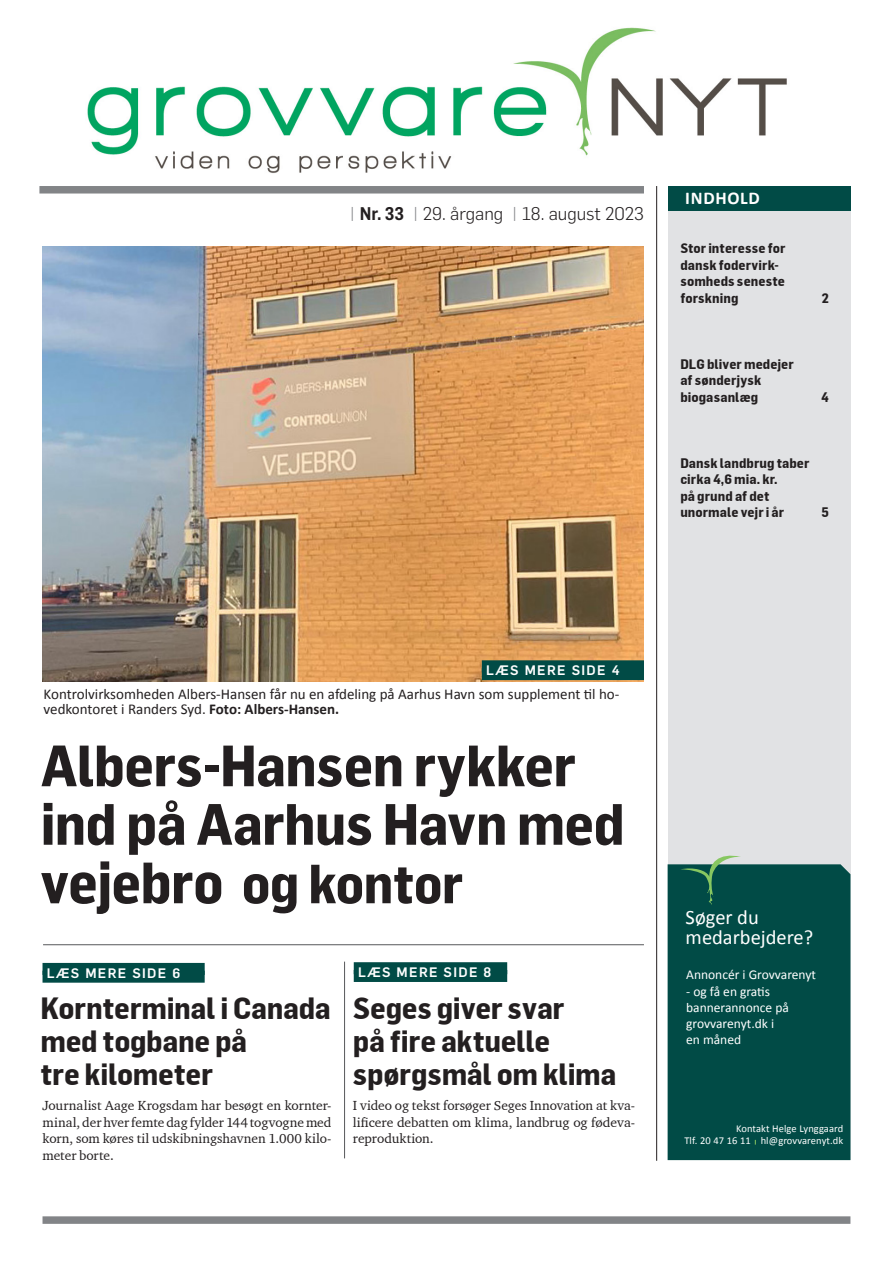
<style>
.page{position:relative;width:893px;height:1263px;background:#fff}
.page>*{position:absolute;margin:0;border:0;box-sizing:border-box;transform-origin:0 0}
.RU_Flama_Semicond{font:700 57px/58.5px "Flama Semicondensed";letter-spacing:-.015em;color:#231f20}
.RU_Flama_Semicond-2{font:700 54px "Flama Semicondensed";letter-spacing:-.02em;color:#231f20}
.RU_Flama_Semicond-3{font:700 30px/33px "Flama Semicondensed";letter-spacing:-.01em;color:#231f20}
.t1{font:20.55px "Calibri";color:#fff}
.t2{font:300 18px "Flama";color:#231f20}
.t3{font:700 18px "Calibri";letter-spacing:.04em;color:#fff}
.Billedtekst{font:15px/15px "Calibri";color:#231f20}
.t4{font:700 13.5px "Flama Semicondensed";letter-spacing:.005em;color:#231f20}
.BT{font:13.5px/16.5px "Charter ITC";color:#231f20;text-align:justify}
.BTI{font:13.5px/16.5px "Charter ITC";color:#231f20;text-align:justify}
.t5{font:13.5px "Calibri";color:#fff}
.Grøn_bjælke{font:500 13.5px "Flama";letter-spacing:.1em;color:#fff}
.t6{font:10.5px "Calibri";letter-spacing:.01em;color:#fff}
.s1{color:#828487}
.s2{font-family:"Flama Semicondensed";font-weight:600}
.s3{font-weight:700}
.s4{font-size:57px}
</style>
<div class="page">
<div style="left:39px;top:186px;width:605px;height:8px;background:#828487"></div>
<div style="left:668px;top:186px;width:182px;height:25px;background:#014b46"></div>
<img style="left:87px;top:27px;width:700px;height:146px">
<hr style="left:43px;top:944px;width:601px;height:1px;background:#57585a">
<div style="left:43px;top:963px;width:162px;height:12px;background:#014b46"></div>
<div style="left:43px;top:971px;width:162px;height:12px;background:#014b46"></div>
<hr style="left:344px;top:962px;width:1px;height:196px;background:#57585a">
<div style="left:354px;top:962px;width:153px;height:12px;background:#014b46"></div>
<div style="left:354px;top:970px;width:153px;height:12px;background:#014b46"></div>
<div style="left:43px;top:1216px;width:807px;height:8px;background:#828487"></div>
<div style="left:668px;top:211px;width:182px;height:949px;background:#e1e2e4"></div>
<hr style="left:656px;top:186px;width:1px;height:975px;background:#231f20">
<img style="left:43px;top:247px;width:601px;height:434px">
<div style="left:668px;top:864px;width:182px;height:296px;background:#014b46"></div>
<svg style="left:680px;top:855px;width:61px;height:49px"></svg>
<div style="left:482px;top:660px;width:162px;height:12px;background:#014b46"></div>
<div style="left:482px;top:668px;width:162px;height:12px;background:#014b46"></div>
<p class="t2" style="left:350px;top:201px;width:296px"><span class="s1">|</span> <span class="s2">Nr. 33</span> <span class="s1">|</span> 29. årgang <span class="s1">|</span> 18. august 2023</p>
<p class="t3" style="left:685px;top:187px;width:76px">INDHOLD</p>
<p class="t4" style="left:680px;top:240px;width:107px">Stor interesse for</p>
<p class="t4" style="left:680px;top:257px;width:100px">dansk fodervirk-</p>
<p class="t4" style="left:680px;top:273px;width:106px">somheds seneste</p>
<p class="t4" style="left:680px;top:290px;width:60px">forskning</p>
<p class="t4" style="left:822px;top:290px;width:9px">2</p>
<p class="t4" style="left:680px;top:356px;width:115px">DLG bliver medejer</p>
<p class="t4" style="left:680px;top:372px;width:82px">af sønderjysk</p>
<p class="t4" style="left:680px;top:389px;width:79px">biogasanlæg</p>
<p class="t4" style="left:821px;top:389px;width:9px">4</p>
<p class="t4" style="left:680px;top:455px;width:131px">Dansk landbrug taber</p>
<p class="t4" style="left:680px;top:471px;width:99px">cirka 4,6 mia. kr.</p>
<p class="t4" style="left:680px;top:488px;width:91px">på grund af det</p>
<p class="t4" style="left:680px;top:504px;width:105px">unormale vejr i år</p>
<p class="t4" style="left:821px;top:504px;width:9px">5</p>
<p class="Grøn_bjælke" style="left:486px;top:660px;width:135px">LÆS MERE SIDE 4</p>
<p class="Billedtekst" style="left:44px;top:685px;width:577px">Kontrolvirksomheden Albers-Hansen får nu en afdeling på Aarhus Havn som supplement til ho&shy;vedkontoret i Randers Syd. <span class="s3">Foto: Albers-Hansen.</span></p>
<p class="RU_Flama_Semicond" style="left:41px;top:736px;width:586px">Albers-Hansen rykker ind på Aarhus Havn med</p>
<p class="RU_Flama_Semicond-2" style="left:41px;top:852px;width:424px"><span class="s4">vejebro</span> og kontor</p>
<p class="Grøn_bjælke" style="left:47px;top:963px;width:135px">LÆS MERE SIDE 6</p>
<p class="RU_Flama_Semicond-3" style="left:41px;top:991px;width:292px">Kornterminal i Canada med togbane på</p>
<p class="RU_Flama_Semicond-3" style="left:41px;top:1057px;width:174px">tre kilometer</p>
<p class="BT" style="left:43px;top:1097px;width:291px">Journalist Aage Krogsdam har besøgt en kornter&shy;minal, der hver femte dag fylder 144 togvogne med korn, som køres til udskibningshavnen 1.000 kilo&shy;meter borte.</p>
<p class="Grøn_bjælke" style="left:358px;top:962px;width:135px">LÆS MERE SIDE 8</p>
<p class="RU_Flama_Semicond-3" style="left:353px;top:991px;width:265px">Seges giver svar<br>på fire aktuelle spørgsmål om klima</p>
<p class="BTI" style="left:353px;top:1097px;width:284px">I video og tekst forsøger Seges Innovation at kva&shy;lificere debatten om klima, landbrug og fødeva&shy;reproduktion.</p>
<p class="t1" style="left:686px;top:904px;width:75px">Søger du</p>
<p class="t1" style="left:686px;top:924px;width:129px">medarbejdere?</p>
<p class="t5" style="left:686px;top:966px;width:131px">Annoncér i Grovvarenyt</p>
<p class="t5" style="left:686px;top:983px;width:85px">- og få en gratis</p>
<p class="t5" style="left:686px;top:999px;width:104px">bannerannonce på</p>
<p class="t5" style="left:686px;top:1015px;width:90px">grovvarenyt.dk i</p>
<p class="t5" style="left:686px;top:1031px;width:57px">en måned</p>
<p class="t6" style="left:736px;top:1122px;width:109px">Kontakt Helge Lynggaard</p>
<p class="t6" style="left:684px;top:1134px;width:160px">Tlf. 20 47 16 11 hl@grovvarenyt.dk</p>
</div>
